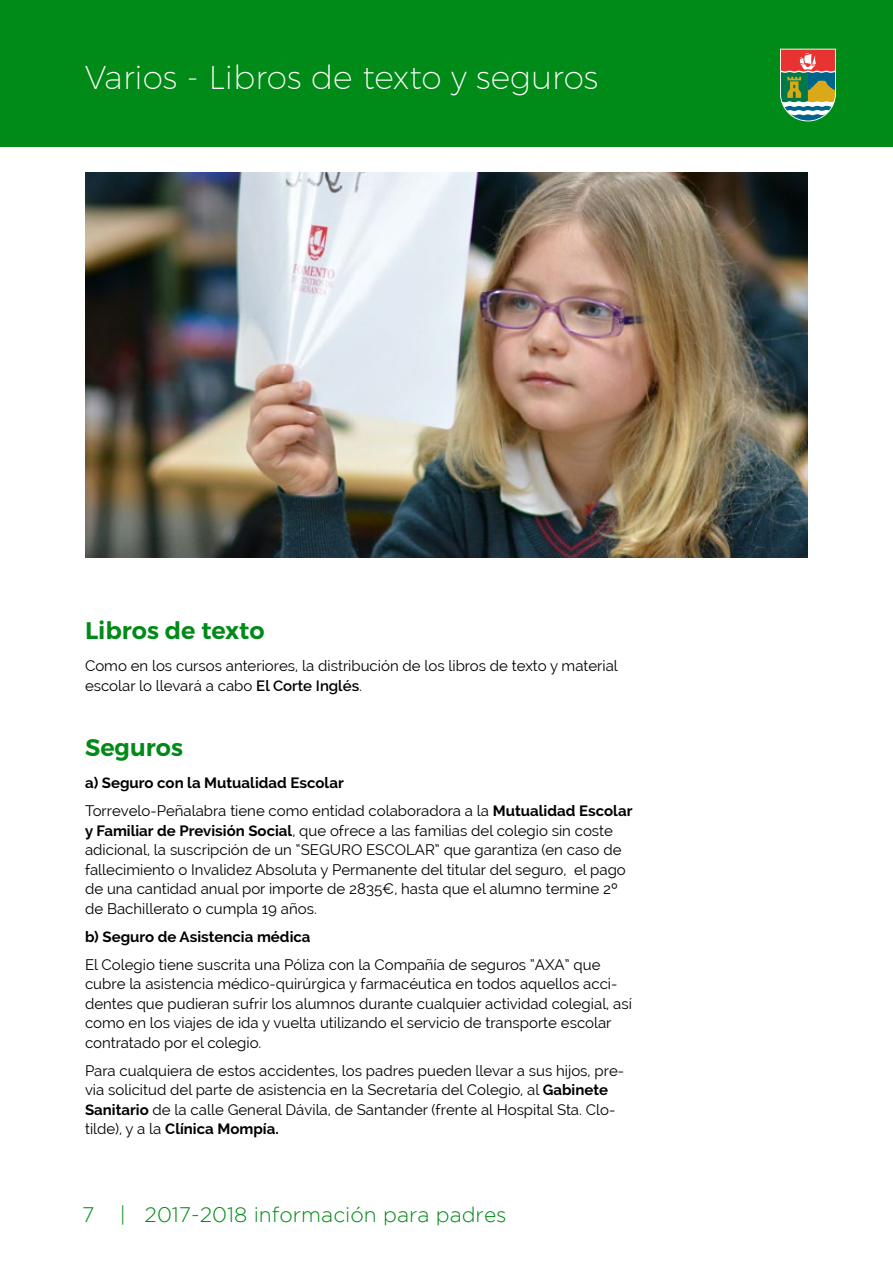
<style>
.page{position:relative;width:893px;height:1263px;background:#fff}
.page>*{position:absolute;margin:0;border:0;box-sizing:border-box;transform-origin:0 0}
.t1{font:200 33px "Montserrat";color:#fff}
.t2{font:600 24px "Montserrat";color:#008a17}
.t3{font:300 21px "Gotham";color:#008a17}
.t4{font:15px/19.5px "Raleway";color:#000}
.t5{font:700 15px "Raleway";color:#000}
.s1{font-weight:600}
.s2{font-weight:700}
</style>
<div class="page">
<div style="left:0;top:0;width:893px;height:147px;background:#008a17"></div>
<svg style="left:780px;top:49px;width:56px;height:72px;background:#908765"></svg>
<img style="left:85px;top:172px;width:723px;height:385px">
<h1 class="t1" style="left:85px;top:58px;width:515px">Varios - Libros de texto y seguros</h1>
<h2 class="t2" style="left:85px;top:615px;width:181px">Libros de texto</h2>
<p class="t4" style="left:85px;top:656px;width:534px">Como en los cursos anteriores, la distribución de los libros de texto y material escolar lo llevará a cabo <span class="s1">El Corte Inglés</span>.</p>
<h2 class="t2" style="left:85px;top:732px;width:100px">Seguros</h2>
<p class="t4" style="left:85px;top:769px;width:549px;line-height:28px"><span class="s2">a) Seguro con la Mutualidad Escolar<br></span>Torrevelo-Peñalabra tiene como entidad colaboradora a la <span class="s2">Mutualidad Escolar</span></p>
<p class="t4" style="left:85px;top:821px;width:542px"><span class="s2">y Familiar de Previsión Social</span>, que ofrece a las familias del colegio sin coste adicional, la suscripción de un “SEGURO ESCOLAR” que garantiza (en caso de fallecimiento o Invalidez Absoluta y Permanente del titular del seguro, el pago de una cantidad anual por importe de 2835€, hasta que el alumno termine 2º de Bachillerato o cumpla 19 años.</p>
<p class="t5" style="left:85px;top:928px;width:227px">b) Seguro de Asistencia médica</p>
<p class="t4" style="left:85px;top:955px;width:548px">El Colegio tiene suscrita una Póliza con la Compañía de seguros “AXA” que cubre la asistencia médico-quirúrgica y farmacéutica en todos aquellos acci&shy;dentes que pudieran sufrir los alumnos durante cualquier actividad colegial, así como en los viajes de ida y vuelta utilizando el servicio de transporte escolar contratado por el colegio.</p>
<p class="t4" style="left:85px;top:1061px;width:541px">Para cualquiera de estos accidentes, los padres pueden llevar a sus hijos, pre&shy;via solicitud del parte de asistencia en la Secretaría del Colegio, al <span class="s2">Gabinete Sanitario</span> de la calle General Dávila, de Santander (frente al Hospital Sta. Clo&shy;tilde), y a la <span class="s2">Clínica Mompía.</span></p>
<h3 class="t3" style="left:82px;top:1203px;width:426px">7 | 2017-2018 información para padres</h3>
</div>
